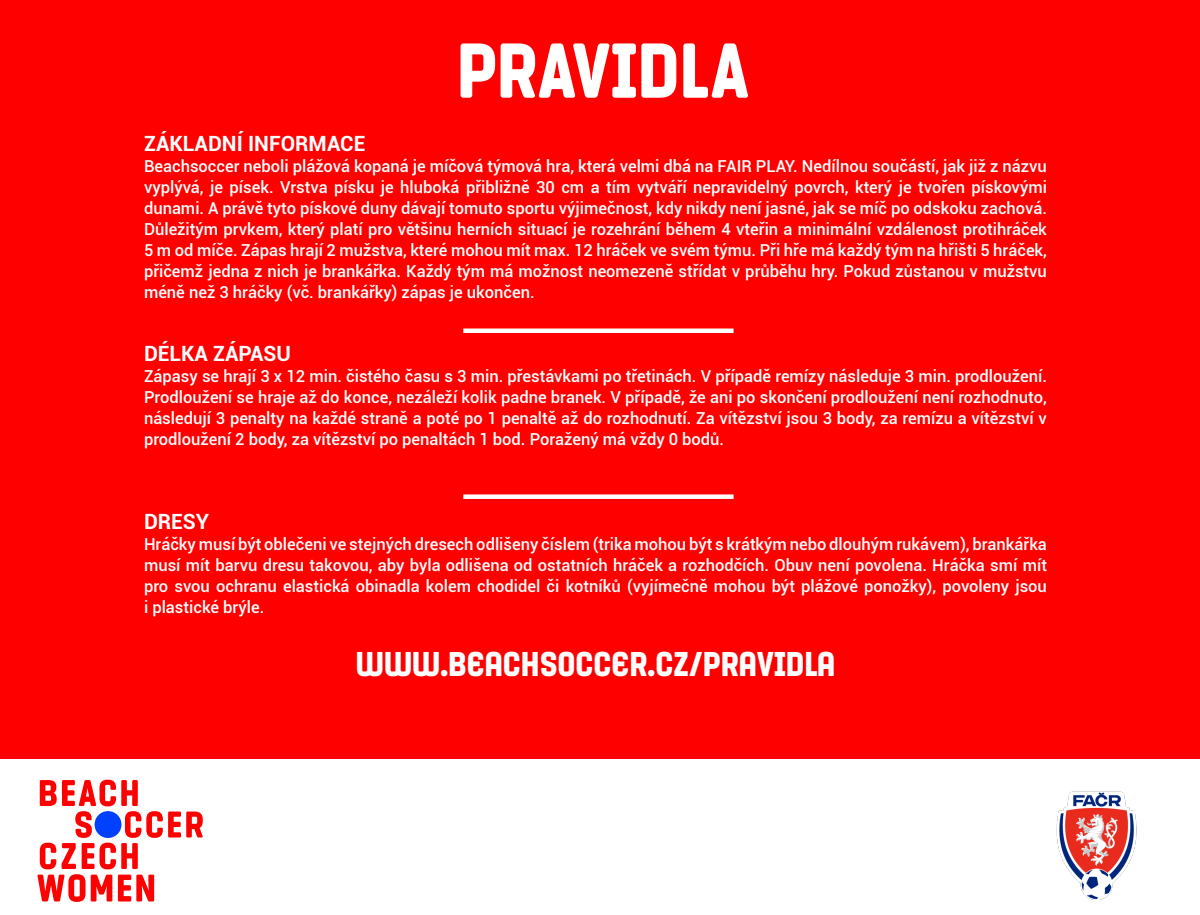
<style>
.page{position:relative;width:1200px;height:915px;background:#f00}
.page>*{position:absolute;margin:0;border:0;box-sizing:border-box;transform-origin:0 0}
.t1{font:78px "BC Dres Four";color:#fff}
.t2{font:34.5px "BC Dres One";color:#fff}
.t3{font:700 21px "Roboto";color:#fff}
.t4{font:500 16.5px/21px "Roboto";color:#fff;text-align:justify}
</style>
<div class="page">
<div style="left:0;top:759px;width:1200px;height:156px;background:#fff"></div>
<svg style="left:37px;top:780px;width:166px;height:122px"></svg>
<img style="left:1056px;top:791px;width:81px;height:109px">
<div style="left:463px;top:328px;width:271px;height:5px;background:#fff"></div>
<div style="left:463px;top:494px;width:271px;height:5px;background:#fff"></div>
<h1 class="t1" style="left:457px;top:27px;width:294px">PRAVIDLA</h1>
<p class="t3" style="left:144px;top:128px;width:223px">ZÁKLADNÍ INFORMACE</p>
<p class="t4" style="left:144px;top:155px;width:904px">Beachsoccer neboli plážová kopaná je míčová týmová hra, která velmi dbá na FAIR PLAY. Nedílnou součástí, jak již z názvu vyplývá, je písek. Vrstva písku je hluboká přibližně 30 cm a tím vytváří nepravidelný povrch, který je tvořen pískovými dunami. A právě tyto pískové duny dávají tomuto sportu výjimečnost, kdy nikdy není jasné, jak se míč po odskoku zachová.<br>Důležitým prvkem, který platí pro většinu herních situací je rozehrání během 4 vteřin a minimální vzdálenost protihráček 5 m od míče. Zápas hrají 2 mužstva, které mohou mít max. 12 hráček ve svém týmu. Při hře má každý tým na hřišti 5 hráček, přičemž jedna z nich je brankářka. Každý tým má možnost neomezeně střídat v průběhu hry. Pokud zůstanou v mužstvu méně než 3 hráčky (vč. brankářky) zápas je ukončen.</p>
<p class="t3" style="left:144px;top:338px;width:148px">DÉLKA ZÁPASU</p>
<p class="t4" style="left:144px;top:365px;width:905px">Zápasy se hrají 3 x 12 min. čistého času s 3 min. přestávkami po třetinách. V případě remízy následuje 3 min. prodloužení.<br>Prodloužení se hraje až do konce, nezáleží kolik padne branek. V případě, že ani po skončení prodloužení není rozhodnuto, následují 3 penalty na každé straně a poté po 1 penaltě až do rozhodnutí. Za vítězství jsou 3 body, za remízu a vítězství v prodloužení 2 body, za vítězství po penaltách 1 bod. Poražený má vždy 0 bodů.</p>
<p class="t3" style="left:144px;top:506px;width:67px">DRESY</p>
<p class="t4" style="left:144px;top:533px;width:905px">Hráčky musí být oblečeni ve stejných dresech odlišeny číslem (trika mohou být s krátkým nebo dlouhým rukávem), brankářka musí mít barvu dresu takovou, aby byla odlišena od ostatních hráček a rozhodčích. Obuv není povolena. Hráčka smí mít pro svou ochranu elastická obinadla kolem chodidel či kotníků (vyjímečně mohou být plážové ponožky), povoleny jsou i plastické brýle.</p>
<h2 class="t2" style="left:356px;top:645px;width:481px">WWW.BEACHSOCCER.CZ/PRAVIDLA</h2>
</div>
